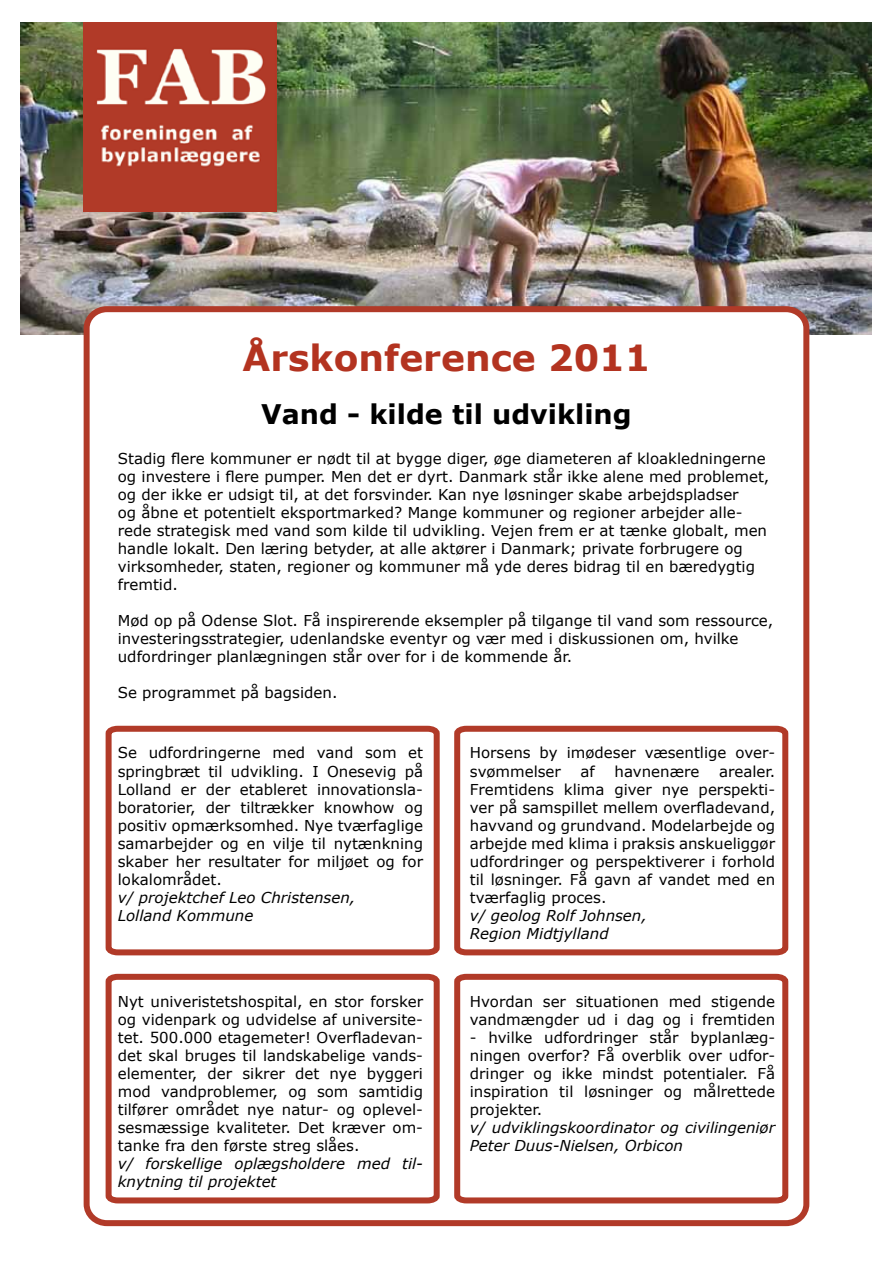
<style>
.page{position:relative;width:893px;height:1263px;background:#fff}
.page>*{position:absolute;margin:0;border:0;box-sizing:border-box;transform-origin:0 0}
.t1{font:700 36px "Verdana";color:#b33320}
.t2{font:700 27px "Verdana";color:#000}
.t3{font:15px/18px "Verdana";color:#000}
.t4{font:italic 15px/18px "Verdana";color:#000}
</style>
<div class="page">
<img style="left:21px;top:22px;width:850px;height:313px">
<img style="left:84px;top:22px;width:192px;height:189px">
<div style="left:87px;top:309px;width:719px;height:914px;background:#fff;border-radius:20px"></div>
<div style="left:84px;top:306px;width:725px;height:920px;border:6px solid #b13a28;border-radius:20px"></div>
<svg style="left:454px;top:725px;width:335px;height:231px"></svg>
<svg style="left:105px;top:725px;width:335px;height:231px"></svg>
<svg style="left:105px;top:973px;width:335px;height:231px"></svg>
<svg style="left:454px;top:973px;width:335px;height:231px"></svg>
<h1 class="t1" style="left:242px;top:335px;width:409px">Årskonference 2011</h1>
<h2 class="t2" style="left:261px;top:397px;width:372px">Vand - kilde til udvikling</h2>
<p class="t3" style="left:118px;top:449px;width:653px">Stadig flere kommuner er nødt til at bygge diger, øge diameteren af kloakledningerne og investere i flere pumper. Men det er dyrt. Danmark står ikke alene med problemet, og der ikke er udsigt til, at det forsvinder. Kan nye løsninger skabe arbejdspladser<br>og åbne et potentielt eksportmarked? Mange kommuner og regioner arbejder alle&shy;rede strategisk med vand som kilde til udvikling. Vejen frem er at tænke globalt, men handle lokalt. Den læring betyder, at alle aktører i Danmark; private forbrugere og virksomheder, staten, regioner og kommuner må yde deres bidrag til en bæredygtig fremtid.</p>
<p class="t3" style="left:118px;top:611px;width:657px">Mød op på Odense Slot. Få inspirerende eksempler på tilgange til vand som ressource, investeringsstrategier, udenlandske eventyr og vær med i diskussionen om, hvilke udfordringer planlægningen står over for i de kommende år.</p>
<p class="t3" style="left:118px;top:683px;width:221px">Se programmet på bagsiden.</p>
<p class="t3" style="left:118px;top:743px;width:307px;text-align:justify">Se udfordringerne med vand som et springbræt til udvikling. I Onesevig på Lolland er der etableret innovationsla&shy;boratorier, der tiltrækker knowhow og positiv opmærksomhed. Nye tværfaglige samarbejder og en vilje til nytænkning skaber her resultater for miljøet og for lokalområdet.</p>
<p class="t4" style="left:118px;top:887px;width:239px">v/ projektchef Leo Christensen,<br>Lolland Kommune</p>
<p class="t3" style="left:118px;top:991px;width:307px;text-align:justify">Nyt univeristetshospital, en stor forsker og videnpark og udvidelse af universite&shy;tet. 500.000 etagemeter! Overfladevan&shy;det skal bruges til landskabelige vands&shy;elementer, der sikrer det nye byggeri mod vandproblemer, og som samtidig tilfører området nye natur- og oplevel&shy;sesmæssige kvaliteter. Det kræver om&shy;tanke fra den første streg slåes.</p>
<p class="t4" style="left:118px;top:1153px;width:307px">v/ forskellige oplægsholdere med til&shy;knytning til projektet</p>
<p class="t3" style="left:470px;top:743px;width:307px">Horsens by imødeser væsentlige over&shy;svømmelser</p>
<p class="t3" style="left:581px;top:761px;width:16px">af</p>
<p class="t3" style="left:614px;top:761px;width:86px">havnenære</p>
<p class="t3" style="left:470px;top:761px;width:307px;text-align:justify;text-indent:249px">arealer.<br>Fremtidens klima giver nye perspekti&shy;ver på samspillet mellem overfladevand, havvand og grundvand. Modelarbejde og arbejde med klima i praksis anskueliggør udfordringer og perspektiverer i forhold til løsninger. Få gavn af vandet med en tværfaglig proces.</p>
<p class="t4" style="left:470px;top:905px;width:178px">v/ geolog Rolf Johnsen,<br>Region Midtjylland</p>
<p class="t3" style="left:470px;top:991px;width:307px">Hvordan ser situationen med stigende vandmængder ud i dag og i fremtiden</p>
<p class="t3" style="left:470px;top:1027px;width:307px;text-align:justify">- hvilke udfordringer står byplanlæg&shy;ningen overfor? Få overblik over udfor&shy;dringer og ikke mindst potentialer. Få inspiration til løsninger og målrettede projekter.</p>
<p class="t4" style="left:470px;top:1117px;width:307px">v/ udviklingskoordinator og civilingeniør<br>Peter Duus-Nielsen, Orbicon</p>
</div>
